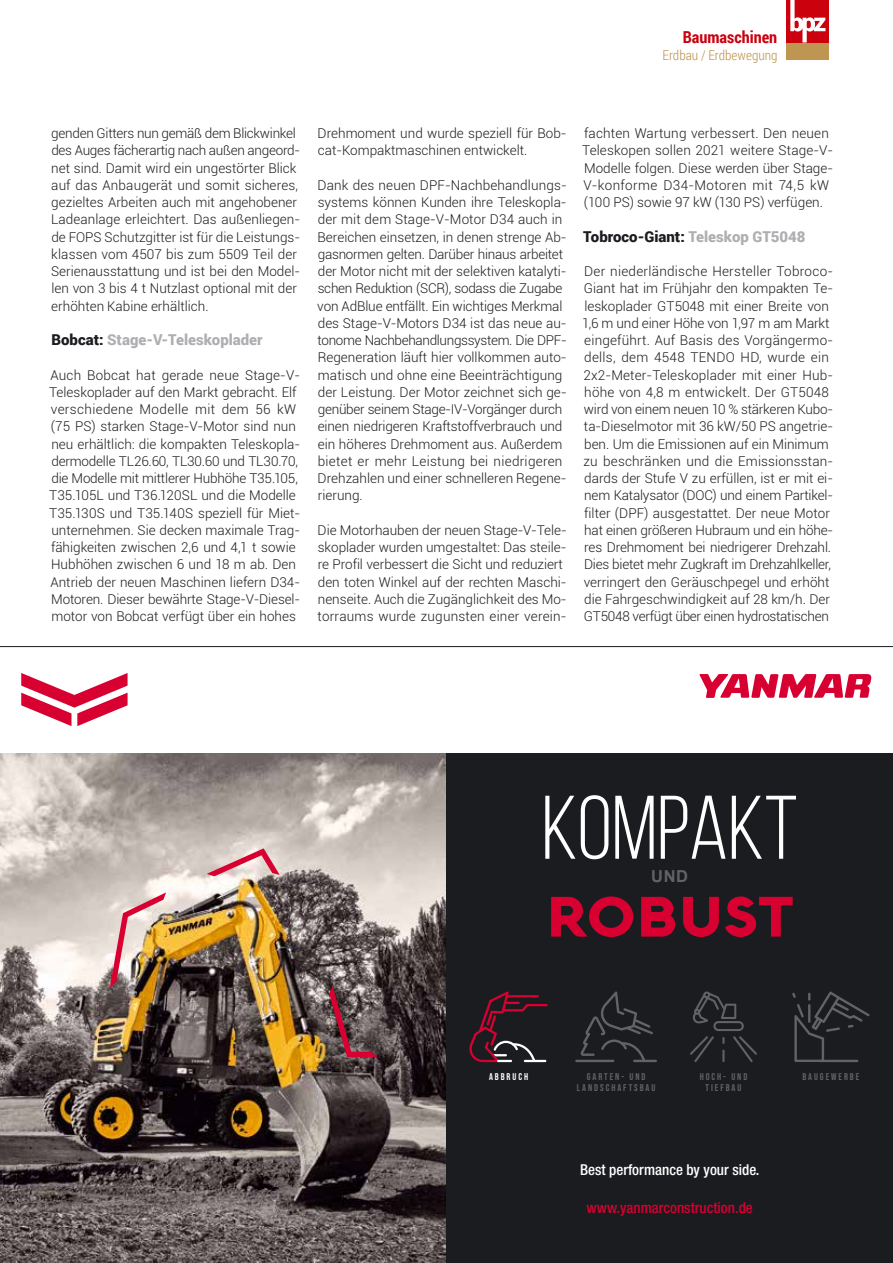
<style>
.page{position:relative;width:893px;height:1263px;background:#fff}
.page>*{position:absolute;margin:0;border:0;box-sizing:border-box;transform-origin:0 0}
.t1{font:90px "Bebas Neue";color:#fff}
.t2{font:900 55.5px "Aquawax";color:#d80031;scale:1.08 1}
.t3{font:700 16.5px "Roboto Condensed";color:#cb010e}
.t4{font:700 16.5px "Arial";color:#636267}
.t5{font:900 15px "Roboto";color:#aeafb2}
.t6{font:900 15px "Roboto";color:#1b1c20}
.t7{font:500 condensed 15px "Helvetica Neue";color:#fff}
.t8{font:500 condensed 15px "Helvetica Neue";color:#d80031}
.t9{font:300 13.5px/17.2px "Roboto";color:#1b1c20}
.t10{font:300 13.5px "Roboto Condensed";color:#be9551}
.t11{font:9.75px/11.7px "Bebas Neue";letter-spacing:.2em;color:#636267;text-align:center}
.t12{font:9.75px "Bebas Neue";letter-spacing:.2em;color:#fff}
.s1{color:#1b1c20}
.s2{color:#aeafb2}
</style>
<div class="page">
<div style="left:787px;top:43px;width:42px;height:17px;background:#be9551"></div>
<div style="left:787px;top:0;width:42px;height:43px;background:#cb010e"></div>
<svg style="left:790px;top:0;width:35px;height:43px"></svg>
<img style="left:0;top:753px;width:446px;height:510px">
<svg style="left:207px;top:848px;width:73px;height:28px;background:#e0a9af"></svg>
<img style="left:110px;top:892px;width:56px;height:95px">
<svg style="left:329px;top:986px;width:49px;height:71px;background:#764e54"></svg>
<div style="left:446px;top:646px;width:447px;height:617px;background:#1b1c20"></div>
<div style="left:0;top:646px;width:893px;height:107px;background:#fff"></div>
<svg style="left:792px;top:991px;width:77px;height:71px"></svg>
<svg style="left:469px;top:991px;width:79px;height:71px"></svg>
<hr style="left:633px;top:1060px;width:24px;height:2px;background:#636267">
<hr style="left:575px;top:1060px;width:39px;height:2px;background:#636267">
<svg style="left:580px;top:991px;width:73px;height:71px"></svg>
<svg style="left:690px;top:991px;width:67px;height:71px"></svg>
<svg style="left:21px;top:673px;width:107px;height:53px"></svg>
<svg style="left:699px;top:674px;width:173px;height:24px"></svg>
<hr style="left:0;top:646px;width:893px;height:1px;background:#1b1c20">
<p class="t3" style="left:683px;top:25px;width:96px">Baumaschinen</p>
<p class="t10" style="left:662px;top:45px;width:117px">Erdbau / Erdbewegung</p>
<p class="t9" style="left:51px;top:124px;width:251px">genden Gitters nun gemäß dem Blickwinkel des Auges fächerartig nach außen angeord&shy;net sind. Damit wird ein ungestörter Blick auf das Anbaugerät und somit sicheres, gezieltes Arbeiten auch mit angehobener Ladeanlage erleichtert. Das außenliegen&shy;de FOPS Schutzgitter ist für die Leistungs&shy;klassen vom 4507 bis zum 5509 Teil der Serienausstattung und ist bei den Model&shy;len von 3 bis 4 t Nutzlast optional mit der erhöhten Kabine erhältlich.</p>
<p class="t5" style="left:52px;top:329px;width:213px"><span class="s1">Bobcat:</span> Stage-V-Teleskoplader</p>
<p class="t9" style="left:49px;top:366px;width:253px">Auch Bobcat hat gerade neue Stage-V-Teleskoplader auf den Markt gebracht. Elf verschiedene Modelle mit dem 56 kW (75 PS) starken Stage-V-Motor sind nun neu erhältlich: die kompakten Teleskopla&shy;dermodelle TL26.60, TL30.60 und TL30.70, die Modelle mit mittlerer Hubhöhe T35.105, T35.105L und T36.120SL und die Modelle T35.130S und T35.140S speziell für Miet&shy;unternehmen. Sie decken maximale Trag&shy;fähigkeiten zwischen 2,6 und 4,1 t sowie Hubhöhen zwischen 6 und 18 m ab. Den Antrieb der neuen Maschinen liefern D34- Motoren. Dieser bewährte Stage-V-Diesel&shy;motor von Bobcat verfügt über ein hohes</p>
<p class="t9" style="left:318px;top:124px;width:250px">Drehmoment und wurde speziell für Bob&shy;cat-Kompaktmaschinen entwickelt.</p>
<p class="t9" style="left:317px;top:176px;width:251px">Dank des neuen DPF-Nachbehandlungs&shy;systems können Kunden ihre Teleskopla&shy;der mit dem Stage-V-Motor D34 auch in Bereichen einsetzen, in denen strenge Ab&shy;gasnormen gelten. Darüber hinaus arbeitet der Motor nicht mit der selektiven katalyti&shy;schen Reduktion (SCR), sodass die Zugabe von AdBlue entfällt. Ein wichtiges Merkmal des Stage-V-Motors D34 ist das neue au&shy;tonome Nachbehandlungssystem. Die DPF-Regeneration läuft hier vollkommen auto&shy;matisch und ohne eine Beeinträchtigung der Leistung. Der Motor zeichnet sich ge&shy;genüber seinem Stage-IV-Vorgänger durch einen niedrigeren Kraftstoffverbrauch und ein höheres Drehmoment aus. Außerdem bietet er mehr Leistung bei niedrigeren Drehzahlen und einer schnelleren Regene&shy;rierung.</p>
<p class="t9" style="left:317px;top:521px;width:251px">Die Motorhauben der neuen Stage-V-Tele&shy;skoplader wurden umgestaltet: Das steile&shy;re Profil verbessert die Sicht und reduziert den toten Winkel auf der rechten Maschi&shy;nenseite. Auch die Zugänglichkeit des Mo&shy;torraums wurde zugunsten einer verein-</p>
<p class="t9" style="left:582px;top:124px;width:253px">fachten Wartung verbessert. Den neuen Teleskopen sollen 2021 weitere Stage-V-Modelle folgen. Diese werden über Stage-V-konforme D34-Motoren mit 74,5 kW (100 PS) sowie 97 kW (130 PS) verfügen.</p>
<p class="t6" style="left:583px;top:226px;width:224px">Tobroco-Giant: <span class="s2">Teleskop GT5048</span></p>
<p class="t9" style="left:582px;top:262px;width:253px">Der niederländische Hersteller Tobroco-Giant hat im Frühjahr den kompakten Te&shy;leskoplader GT5048 mit einer Breite von 1,6 m und einer Höhe von 1,97 m am Markt eingeführt. Auf Basis des Vorgängermo&shy;dells, dem 4548 TENDO HD, wurde ein 2x2-Meter-Teleskoplader mit einer Hub&shy;höhe von 4,8 m entwickelt. Der GT5048 wird von einem neuen 10 % stärkeren Kubo&shy;ta-Dieselmotor mit 36 kW/50 PS angetrie&shy;ben. Um die Emissionen auf ein Minimum zu beschränken und die Emissionsstan&shy;dards der Stufe V zu erfüllen, ist er mit ei&shy;nem Katalysator (DOC) und einem Partikel&shy;filter (DPF) ausgestattet. Der neue Motor hat einen größeren Hubraum und ein höhe&shy;res Drehmoment bei niedrigerer Drehzahl.<br>Dies bietet mehr Zugkraft im Drehzahlkeller, verringert den Geräuschpegel und erhöht die Fahrgeschwindigkeit auf 28 km/h. Der GT5048 verfügt über einen hydrostatischen</p>
<h1 class="t1" style="left:542px;top:779px;width:258px">KOMPAKT</h1>
<h2 class="t2" style="left:545px;top:879px;width:232px">ROBUST</h2>
<p class="t4" style="left:651px;top:864px;width:38px">UND</p>
<p class="t12" style="left:489px;top:1071px;width:41px">ABBRUCH</p>
<p class="t11" style="left:587px;top:1070px;width:60px">GARTEN- UND</p>
<p class="t11" style="left:802px;top:1070px;width:59px">BAUGEWERBE</p>
<p class="t11" style="left:577px;top:1082px;width:80px">LANDSCHAFTSBAU</p>
<p class="t11" style="left:700px;top:1070px;width:49px">HOCH- UND<br>TIEFBAU</p>
<p class="t7" style="left:580px;top:1160px;width:181px">Best performance by your side.</p>
<p class="t8" style="left:587px;top:1199px;width:168px">www.yanmarconstruction.de</p>
</div>
